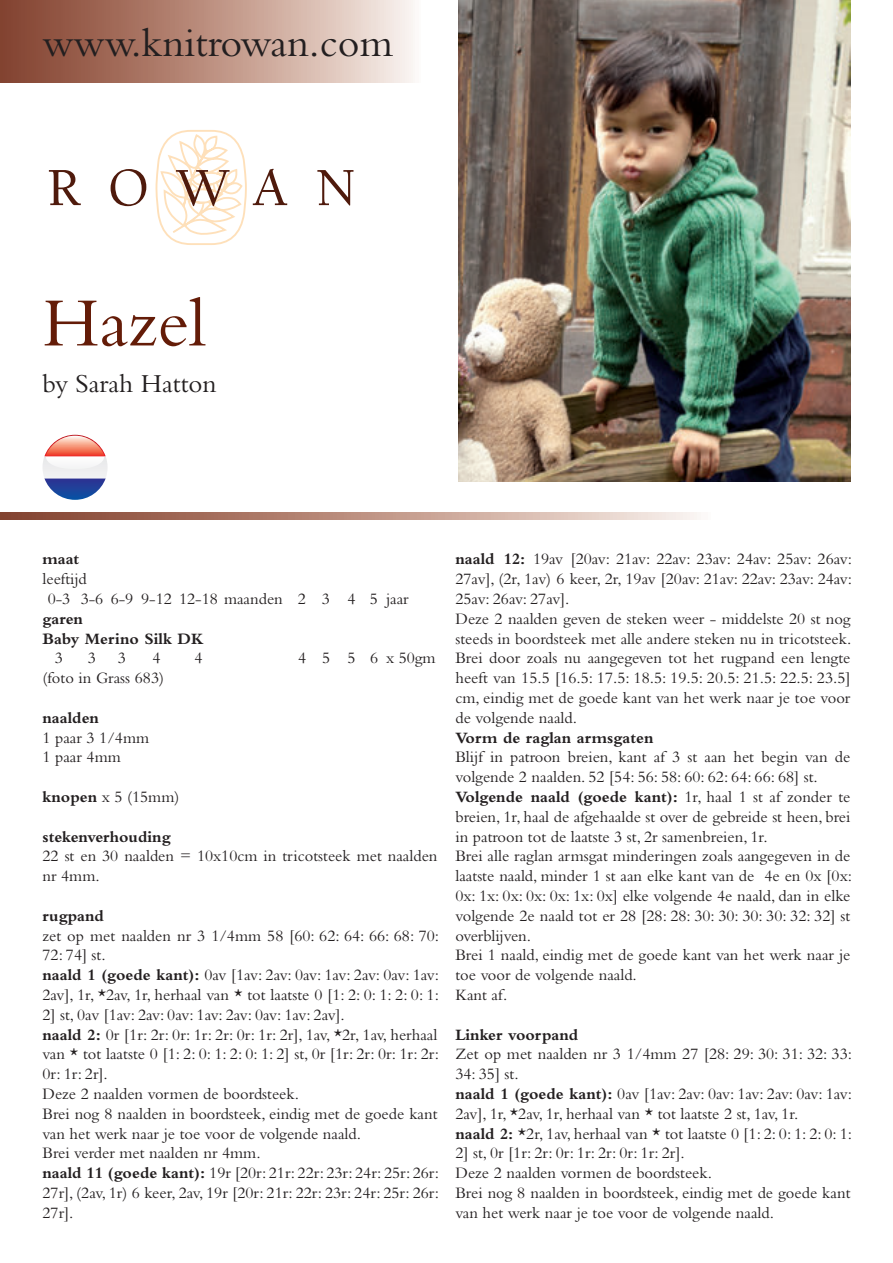
<style>
.page{position:relative;width:893px;height:1263px;background:#fff}
.page>*{position:absolute;margin:0;border:0;box-sizing:border-box;transform-origin:0 0}
.t1{font:72px "Bembo Std";color:#641c08}
.t2{font:42px "Bembo Std";color:#231f20}
.t3{font:27px "Bembo Std";color:#231f20}
.t4{font:16.5px/19.8px "Bembo Std";color:#231f20}
.t5{font:700 16.5px/19.8px "Bembo Std";color:#231f20}
.s1{font-weight:700}
</style>
<div class="page">
<svg style="left:0;top:0;width:413px;height:83px;background:#bc9284"></svg>
<svg style="left:49px;top:170px;width:32px;height:35px"></svg>
<svg style="left:111px;top:169px;width:35px;height:37px"></svg>
<svg style="left:155px;top:130px;width:132px;height:115px"></svg>
<svg style="left:317px;top:170px;width:36px;height:36px"></svg>
<svg style="left:0;top:512px;width:697px;height:8px;background:#bc9284"></svg>
<svg style="left:43px;top:435px;width:65px;height:65px"></svg>
<img style="left:458px;top:0;width:392px;height:482px">
<h2 class="t2" style="left:43px;top:18px;width:352px">www.knitrowan.com</h2>
<h1 class="t1" style="left:43px;top:281px;width:165px">Hazel</h1>
<h3 class="t3" style="left:43px;top:368px;width:176px">by Sarah Hatton</h3>
<p class="t5" style="left:43px;top:549px;width:38px">maat</p>
<p class="t4" style="left:48px;top:569px;width:363px;text-indent:-5px">leeftijd<br>0-3 3-6 6-9 9-12 12-18 maanden 2 3 4 5 jaar</p>
<p class="t5" style="left:43px;top:609px;width:162px">garen<br>Baby Merino Silk DK</p>
<p class="t4" style="left:55px;top:648px;width:10px">3</p>
<p class="t4" style="left:88px;top:648px;width:10px">3</p>
<p class="t4" style="left:118px;top:648px;width:10px">3</p>
<p class="t4" style="left:152px;top:648px;width:10px">4</p>
<p class="t4" style="left:194px;top:648px;width:10px">4</p>
<p class="t4" style="left:298px;top:648px;width:139px">4 5 5 6 x 50gm</p>
<p class="t4" style="left:43px;top:668px;width:123px">(foto in Grass 683)</p>
<p class="t5" style="left:43px;top:708px;width:58px">naalden</p>
<p class="t4" style="left:43px;top:727px;width:108px">1 paar 3 1/4mm<br>1 paar 4mm</p>
<p class="t4" style="left:43px;top:787px;width:138px"><span class="s1">knopen</span> x 5 (15mm)</p>
<p class="t5" style="left:43px;top:826px;width:130px">stekenverhouding</p>
<p class="t4" style="left:43px;top:846px;width:396px">22 st en 30 naalden = 10x10cm in tricotsteek met naalden nr 4mm.</p>
<p class="t5" style="left:43px;top:906px;width:63px">rugpand</p>
<p class="t4" style="left:43px;top:925px;width:398px">zet op met naalden nr 3 1/4mm 58 [60: 62: 64: 66: 68: 70:<br>72: 74] st.<br><span class="s1">naald 1 (goede kant):</span> 0av [1av: 2av: 0av: 1av: 2av: 0av: 1av:<br>2av], 1r, *2av, 1r, herhaal van * tot laatste 0 [1: 2: 0: 1: 2: 0: 1:<br>2] st, 0av [1av: 2av: 0av: 1av: 2av: 0av: 1av: 2av].<br><span class="s1">naald 2:</span> 0r [1r: 2r: 0r: 1r: 2r: 0r: 1r: 2r], 1av, *2r, 1av, herhaal van * tot laatste 0 [1: 2: 0: 1: 2: 0: 1: 2] st, 0r [1r: 2r: 0r: 1r: 2r:<br>0r: 1r: 2r].<br>Deze 2 naalden vormen de boordsteek.<br>Brei nog 8 naalden in boordsteek, eindig met de goede kant van het werk naar je toe voor de volgende naald.<br>Brei verder met naalden nr 4mm.<br><span class="s1">naald 11 (goede kant):</span> 19r [20r: 21r: 22r: 23r: 24r: 25r: 26r:<br>27r], (2av, 1r) 6 keer, 2av, 19r [20r: 21r: 22r: 23r: 24r: 25r: 26r:<br>27r].</p>
<p class="t4" style="left:455px;top:549px;width:398px"><span class="s1">naald 12:</span> 19av [20av: 21av: 22av: 23av: 24av: 25av: 26av:<br>27av], (2r, 1av) 6 keer, 2r, 19av [20av: 21av: 22av: 23av: 24av:<br>25av: 26av: 27av].<br>Deze 2 naalden geven de steken weer - middelste 20 st nog steeds in boordsteek met alle andere steken nu in tricotsteek.<br>Brei door zoals nu aangegeven tot het rugpand een lengte heeft van 15.5 [16.5: 17.5: 18.5: 19.5: 20.5: 21.5: 22.5: 23.5] cm, eindig met de goede kant van het werk naar je toe voor de volgende naald.</p>
<p class="t5" style="left:455px;top:727px;width:200px">Vorm de raglan armsgaten</p>
<p class="t4" style="left:455px;top:747px;width:398px">Blijf in patroon breien, kant af 3 st aan het begin van de volgende 2 naalden. 52 [54: 56: 58: 60: 62: 64: 66: 68] st.<br><span class="s1">Volgende naald (goede kant):</span> 1r, haal 1 st af zonder te breien, 1r, haal de afgehaalde st over de gebreide st heen, brei in patroon tot de laatste 3 st, 2r samenbreien, 1r.<br>Brei alle raglan armsgat minderingen zoals aangegeven in de laatste naald, minder 1 st aan elke kant van de 4e en 0x [0x:<br>0x: 1x: 0x: 0x: 0x: 1x: 0x] elke volgende 4e naald, dan in elke volgende 2e naald tot er 28 [28: 28: 30: 30: 30: 30: 32: 32] st overblijven.<br>Brei 1 naald, eindig met de goede kant van het werk naar je toe voor de volgende naald.<br>Kant af.</p>
<p class="t5" style="left:455px;top:1024px;width:124px">Linker voorpand</p>
<p class="t4" style="left:455px;top:1044px;width:398px">Zet op met naalden nr 3 1/4mm 27 [28: 29: 30: 31: 32: 33:<br>34: 35] st.<br><span class="s1">naald 1 (goede kant):</span> 0av [1av: 2av: 0av: 1av: 2av: 0av: 1av:<br>2av], 1r, *2av, 1r, herhaal van * tot laatste 2 st, 1av, 1r.<br><span class="s1">naald 2:</span> *2r, 1av, herhaal van * tot laatste 0 [1: 2: 0: 1: 2: 0: 1:<br>2] st, 0r [1r: 2r: 0r: 1r: 2r: 0r: 1r: 2r].<br>Deze 2 naalden vormen de boordsteek.<br>Brei nog 8 naalden in boordsteek, eindig met de goede kant van het werk naar je toe voor de volgende naald.</p>
</div>
